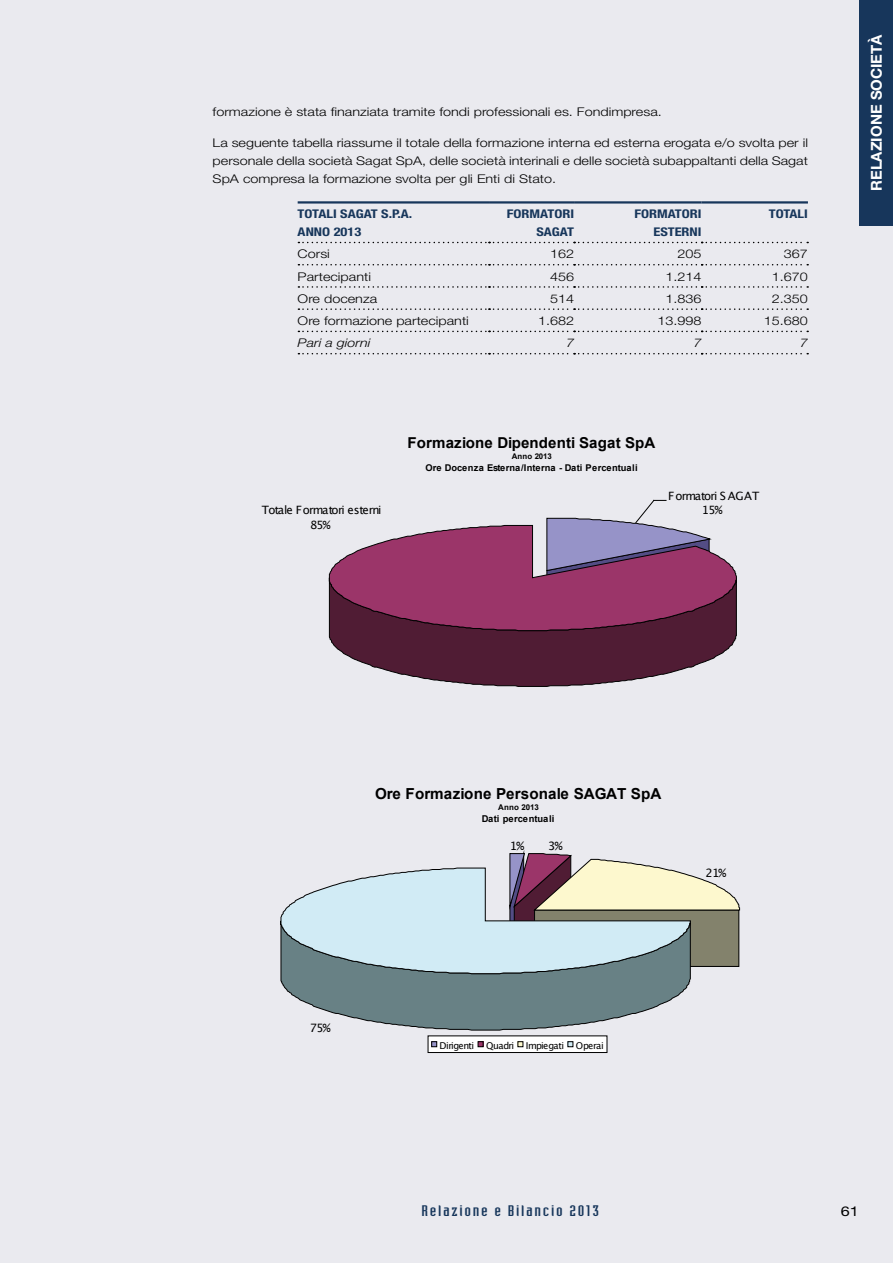
<style>
.page{position:relative;width:893px;height:1263px;background:#eaeaef}
.page>*{position:absolute;margin:0;border:0;box-sizing:border-box;transform-origin:0 0}
.t1{font:700 15.15px "Arial";letter-spacing:.01em;color:#000}
.t2{font:700 15px "Arial";letter-spacing:.01em;color:#000}
.t3{font:15px "Industria Solid";letter-spacing:.075em;color:#17365b;scale:1.5 1}
.t4{font:700 15px "Helvetica Neue";color:#fff}
.t5{font:13.5px "Helvetica Neue";color:#000;scale:1.2 1}
.t6{font:300 12px/18px "Helvetica Neue";color:#000;text-align:justify;scale:1.2 1}
.t7{font:700 condensed 12px/18px "Helvetica Neue";color:#17365b;text-align:right;scale:1.2 1}
.t8{font:italic 300 12px "Helvetica Neue";color:#000;scale:1.2 1}
.t9{font:11.55px "Lucida Grande";color:#000}
.t10{font:11.4px/14.2px "Lucida Grande";letter-spacing:-.07em;color:#000;text-align:center}
.t11{font:11.4px/14.2px "Lucida Grande";letter-spacing:-.05em;color:#000;text-align:center}
.t12{font:9.45px "Lucida Grande";letter-spacing:-.06em;color:#000}
.t13{font:700 9.45px "Arial";letter-spacing:.005em;color:#000}
.t14{font:700 9.3px "Arial";letter-spacing:.005em;color:#000}
.t15{font:700 7.95px "Arial";letter-spacing:-.005em;color:#000}
.t16{font:700 7.8px "Arial";letter-spacing:-.005em;color:#000}
</style>
<div class="page">
<div style="left:859px;top:0;width:34px;height:225px;background:#17365b"></div>
<svg style="left:298px;top:242px;width:510px;height:1px"></svg>
<svg style="left:298px;top:264px;width:510px;height:1px"></svg>
<svg style="left:298px;top:286px;width:510px;height:2px"></svg>
<svg style="left:298px;top:308px;width:510px;height:2px"></svg>
<svg style="left:298px;top:331px;width:510px;height:1px"></svg>
<svg style="left:298px;top:353px;width:510px;height:1px"></svg>
<hr style="left:298px;top:201px;width:191px;height:3px;background:#17365b">
<hr style="left:489px;top:201px;width:85px;height:3px;background:#17365b">
<hr style="left:574px;top:201px;width:128px;height:3px;background:#17365b">
<hr style="left:702px;top:201px;width:106px;height:3px;background:#17365b">
<svg style="left:329px;top:500px;width:408px;height:187px"></svg>
<svg style="left:281px;top:850px;width:459px;height:180px"></svg>
<div style="left:428px;top:1036px;width:179px;height:16px;background:#fff"></div>
<svg style="left:431px;top:1041px;width:6px;height:6px"></svg>
<svg style="left:478px;top:1041px;width:5px;height:6px"></svg>
<svg style="left:517px;top:1041px;width:6px;height:6px"></svg>
<svg style="left:567px;top:1041px;width:6px;height:6px"></svg>
<p class="t6" style="left:213px;top:102px;width:376px">formazione è stata finanziata tramite fondi professionali es. Fondimpresa.</p>
<p class="t6" style="left:213px;top:133px;width:498px">La seguente tabella riassume il totale della formazione interna ed esterna erogata e/o svolta per il personale della società Sagat SpA, delle società interinali e delle società subappaltanti della Sagat SpA compresa la formazione svolta per gli Enti di Stato.</p>
<p class="t7" style="left:298px;top:205px;width:97px;text-align:left">TOTALI SAGAT S.P.A.<br>ANNO 2013</p>
<p class="t7" style="left:507px;top:205px;width:57px">FORMATORI<br>SAGAT</p>
<p class="t7" style="left:634px;top:205px;width:57px">FORMATORI<br>ESTERNI</p>
<p class="t7" style="left:769px;top:205px;width:34px">TOTALI</p>
<p class="t6" style="left:298px;top:245px;width:28px">Corsi</p>
<p class="t6" style="left:550px;top:245px;width:22px">162</p>
<p class="t6" style="left:678px;top:245px;width:22px">205</p>
<p class="t6" style="left:784px;top:245px;width:22px">367</p>
<p class="t6" style="left:298px;top:267px;width:63px">Partecipanti</p>
<p class="t6" style="left:550px;top:267px;width:22px">456</p>
<p class="t6" style="left:666px;top:267px;width:32px">1.214</p>
<p class="t6" style="left:772px;top:267px;width:32px">1.670</p>
<p class="t6" style="left:298px;top:289px;width:68px">Ore docenza</p>
<p class="t6" style="left:550px;top:289px;width:22px">514</p>
<p class="t6" style="left:666px;top:289px;width:32px">1.836</p>
<p class="t6" style="left:772px;top:289px;width:32px">2.350</p>
<p class="t6" style="left:298px;top:311px;width:144px">Ore formazione partecipanti</p>
<p class="t6" style="left:538px;top:311px;width:32px">1.682</p>
<p class="t6" style="left:658px;top:311px;width:38px">13.998</p>
<p class="t6" style="left:764px;top:311px;width:38px">15.680</p>
<p class="t8" style="left:298px;top:336px;width:62px">Pari a giorni</p>
<p class="t8" style="left:566px;top:336px;width:8px">7</p>
<p class="t8" style="left:694px;top:336px;width:8px">7</p>
<p class="t8" style="left:800px;top:336px;width:8px">7</p>
<p class="t10" style="left:262px;top:503px;width:121px">Totale Formatori esterni<br>85%</p>
<p class="t2" style="left:408px;top:434px;width:249px">Formazione Dipendenti Sagat SpA</p>
<p class="t16" style="left:512px;top:452px;width:42px">Anno 2013</p>
<p class="t14" style="left:426px;top:462px;width:214px">Ore Docenza Esterna/Interna - Dati Percentuali</p>
<p class="t11" style="left:668px;top:489px;width:93px">Formatori SAGAT<br>15%</p>
<p class="t4" style="left:867px;top:191px;width:158px;rotate:-90deg">RELAZIONE SOCIETÀ</p>
<p class="t1" style="left:375px;top:785px;width:288px">Ore Formazione Personale SAGAT SpA</p>
<p class="t15" style="left:498px;top:803px;width:42px">Anno 2013</p>
<p class="t13" style="left:482px;top:814px;width:74px">Dati percentuali</p>
<p class="t9" style="left:510px;top:839px;width:16px">1%</p>
<p class="t9" style="left:548px;top:840px;width:16px">3%</p>
<p class="t9" style="left:705px;top:866px;width:22px">21%</p>
<p class="t9" style="left:310px;top:1021px;width:22px">75%</p>
<p class="t12" style="left:440px;top:1040px;width:166px">Dirigenti Quadri Impiegati Operai</p>
<p class="t3" style="left:421px;top:1203px;width:120px">Relazione e Bilancio 2013</p>
<p class="t5" style="left:841px;top:1203px;width:17px">61</p>
</div>
